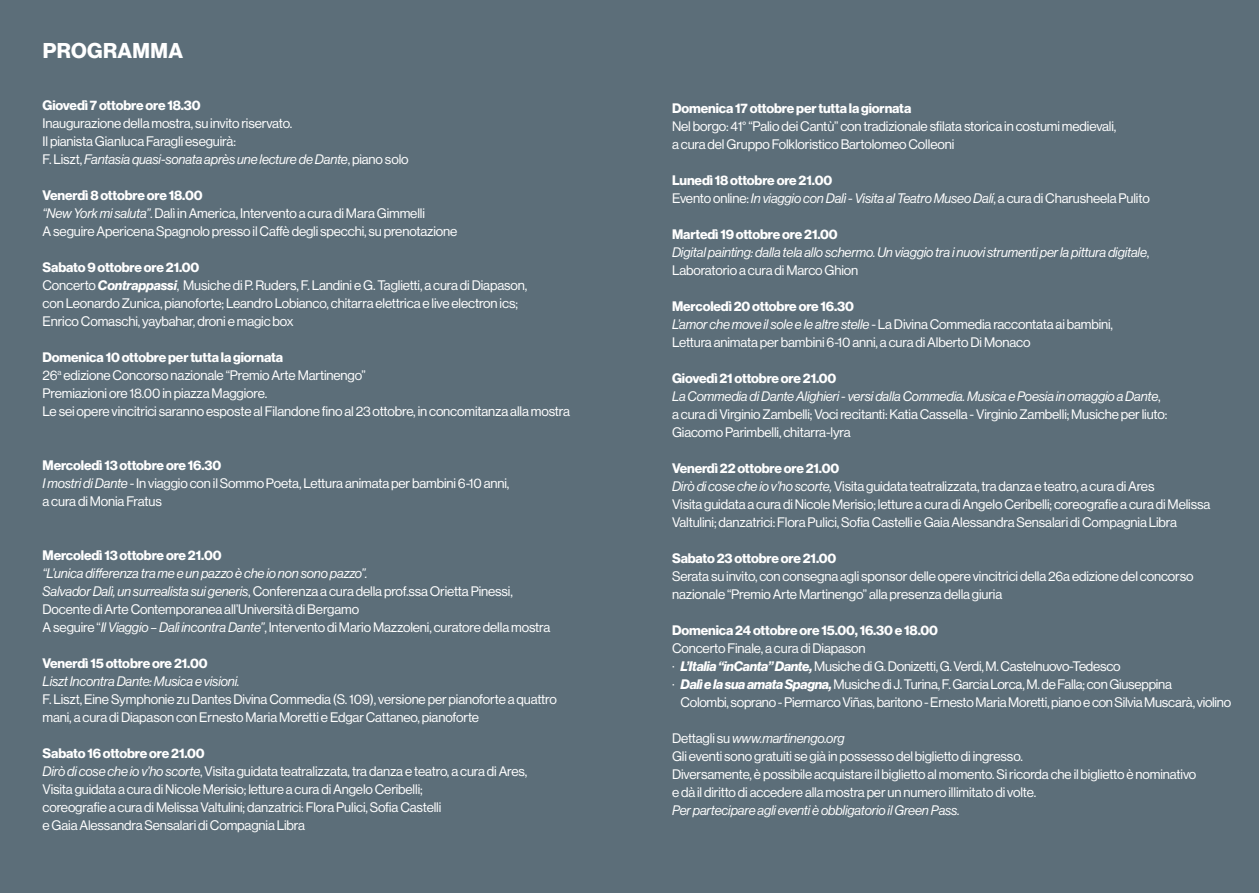
<style>
.page{position:relative;width:1259px;height:893px;background:#5c6e79}
.page>*{position:absolute;margin:0;border:0;box-sizing:border-box;transform-origin:0 0}
.t1{font:700 21px "Neue Haas Grotesk Display";letter-spacing:.015em;color:#fff}
.t2{font:13.5px/18px "Neue Haas Grotesk Display";letter-spacing:-.01em;color:#fff}
.t3{font:italic 13.5px/18px "Neue Haas Grotesk Display";letter-spacing:-.01em;color:#fff}
.t4{font:700 13.5px "Neue Haas Grotesk Display";letter-spacing:-.01em;color:#fff}
.s1{font-style:italic}
.s2{font-weight:700}
.s3{font-weight:700;font-style:italic}
.s4{font-weight:700;font-style:normal}
.s5{font-style:normal}
</style>
<div class="page">
<h1 class="t1" style="left:43px;top:38px;width:142px">PROGRAMMA</h1>
<p class="t4" style="left:43px;top:97px;width:160px">Giovedì 7 ottobre ore 18.30</p>
<p class="t2" style="left:43px;top:114px;width:367px">Inaugurazione della mostra, su invito riservato.<br>Il pianista Gianluca Faragli eseguirà:<br>F. Liszt, <span class="s1">Fantasia quasi-sonata après une lecture de Dante</span>, piano solo</p>
<p class="t2" style="left:43px;top:186px;width:416px"><span class="s2">Venerdì 8 ottobre ore 18.00<br></span><span class="s1">“New York mi saluta”</span>. Dalì in America, Intervento a cura di Mara Gimmelli<br>A seguire Apericena Spagnolo presso il Caffè degli specchi, su prenotazione</p>
<p class="t2" style="left:43px;top:258px;width:486px"><span class="s2">Sabato 9 ottobre ore 21.00<br></span>Concerto <span class="s3">Contrappassi</span>, Musiche di P. Ruders, F. Landini e G. Taglietti, a cura di Diapason, con Leonardo Zunica, pianoforte; Leandro Lobianco, chitarra elettrica e live electron ics; Enrico Comaschi, yaybahar, droni e magic box</p>
<p class="t2" style="left:43px;top:348px;width:529px"><span class="s2">Domenica 10 ottobre per tutta la giornata<br></span>26<sup>a</sup> edizione Concorso nazionale “Premio Arte Martinengo”<br>Premiazioni ore 18.00 in piazza Maggiore.<br>Le sei opere vincitrici saranno esposte al Filandone fino al 23 ottobre, in concomitanza alla mostra</p>
<p class="t2" style="left:43px;top:456px;width:468px"><span class="s2">Mercoledì 13 ottobre ore 16.30<br></span><span class="s1">I mostri di Dante</span> - In viaggio con il Sommo Poeta, Lettura animata per bambini 6-10 anni, a cura di Monia Fratus</p>
<p class="t4" style="left:43px;top:547px;width:180px">Mercoledì 13 ottobre ore 21.00</p>
<p class="t2" style="left:43px;top:564px;width:509px"><span class="s1">“L’unica differenza tra me e un pazzo è che io non sono pazzo”.<br>Salvador Dalì, un surrealista sui generis</span>, Conferenza a cura della prof.ssa Orietta Pinessi, Docente di Arte Contemporanea all’Università di Bergamo<br>A seguire “<span class="s1">Il Viaggio – Dalì incontra Dante”</span>, Intervento di Mario Mazzoleni, curatore della mostra</p>
<p class="t4" style="left:43px;top:655px;width:166px">Venerdì 15 ottobre ore 21.00</p>
<p class="t3" style="left:43px;top:672px;width:199px">Liszt Incontra Dante: Musica e visioni.</p>
<p class="t2" style="left:43px;top:690px;width:516px">F. Liszt, Eine Symphonie zu Dantes Divina Commedia (S. 109), versione per pianoforte a quattro mani, a cura di Diapason con Ernesto Maria Moretti e Edgar Cattaneo, pianoforte</p>
<p class="t2" style="left:43px;top:744px;width:486px"><span class="s2">Sabato 16 ottobre ore 21.00<br></span><span class="s1">Dirò di cose che io v’ho scorte</span>, Visita guidata teatralizzata, tra danza e teatro, a cura di Ares, Visita guidata a cura di Nicole Merisio; letture a cura di Angelo Ceribelli;<br>coreografie a cura di Melissa Valtulini; danzatrici: Flora Pulici, Sofia Castelli<br>e Gaia Alessandra Sensalari di Compagnia Libra</p>
<p class="t4" style="left:672px;top:100px;width:241px">Domenica 17 ottobre per tutta la giornata</p>
<p class="t2" style="left:672px;top:117px;width:446px">Nel borgo: 41° “Palio dei Cantù” con tradizionale sfilata storica in costumi medievali, a cura del Gruppo Folkloristico Bartolomeo Colleoni</p>
<p class="t2" style="left:672px;top:171px;width:479px"><span class="s2">Lunedì 18 ottobre ore 21.00<br></span>Evento online: <span class="s1">In viaggio con Dalì</span> - <span class="s1">Visita al Teatro Museo Dalí</span>, a cura di Charusheela Pulito</p>
<p class="t3" style="left:672px;top:225px;width:479px"><span class="s4">Martedì 19 ottobre ore 21.00<br></span>Digital painting: dalla tela allo schermo. Un viaggio tra i nuovi strumenti per la pittura digitale<span class="s5">,<br>Laboratorio a cura di Marco Ghion</span></p>
<p class="t2" style="left:672px;top:297px;width:442px"><span class="s2">Mercoledì 20 ottobre ore 16.30<br></span><span class="s1">L’amor che move il sole e le altre stelle</span> - La Divina Commedia raccontata ai bambini,<br>Lettura animata per bambini 6-10 anni, a cura di Alberto Di Monaco</p>
<p class="t2" style="left:672px;top:369px;width:497px"><span class="s2">Giovedì 21 ottobre ore 21.00<br></span><span class="s1">La Commedia di Dante Alighieri - versi dalla Commedia. Musica e Poesia in omaggio a Dante</span>, a cura di Virginio Zambelli; Voci recitanti: Katia Cassella - Virginio Zambelli; Musiche per liuto:<br>Giacomo Parimbelli, chitarra-lyra</p>
<p class="t2" style="left:672px;top:459px;width:540px"><span class="s2">Venerdì 22 ottobre ore 21.00<br></span><span class="s1">Dirò di cose che io v’ho scorte,</span> Visita guidata teatralizzata, tra danza e teatro, a cura di Ares<br>Visita guidata a cura di Nicole Merisio; letture a cura di Angelo Ceribelli; coreografie a cura di Melissa Valtulini; danzatrici: Flora Pulici, Sofia Castelli e Gaia Alessandra Sensalari di Compagnia Libra</p>
<p class="t4" style="left:672px;top:550px;width:166px">Sabato 23 ottobre ore 21.00</p>
<p class="t2" style="left:672px;top:567px;width:523px">Serata su invito, con consegna agli sponsor delle opere vincitrici della 26a edizione del concorso nazionale “Premio Arte Martinengo” alla presenza della giuria</p>
<p class="t4" style="left:672px;top:622px;width:267px">Domenica 24 ottobre ore 15.00, 16.30 e 18.00</p>
<p class="t2" style="left:672px;top:639px;width:195px">Concerto Finale, a cura di Diapason</p>
<p class="t2" style="left:672px;top:657px;width:450px">· <span class="s3">L’Italia “inCanta” Dante,</span> Musiche di G. Donizetti, G. Verdi, M. Castelnuovo-Tedesco</p>
<p class="t2" style="left:672px;top:675px;width:501px">· <span class="s3">Dalì e la sua amata Spagna,</span> Musiche di J. Turina, F. Garcia Lorca, M. de Falla; con Giuseppina</p>
<p class="t2" style="left:680px;top:693px;width:552px">Colombi, soprano - Piermarco Viñas, baritono - Ernesto Maria Moretti, piano e con Silvia Muscarà, violino</p>
<p class="t2" style="left:672px;top:729px;width:526px">Dettagli su <span class="s1">www.martinengo.org<br></span>Gli eventi sono gratuiti se già in possesso del biglietto di ingresso.<br>Diversamente, è possibile acquistare il biglietto al momento. Si ricorda che il biglietto è nominativo e dà il diritto di accedere alla mostra per un numero illimitato di volte.</p>
<p class="t3" style="left:672px;top:801px;width:289px">Per partecipare agli eventi è obbligatorio il Green Pass.</p>
</div>
